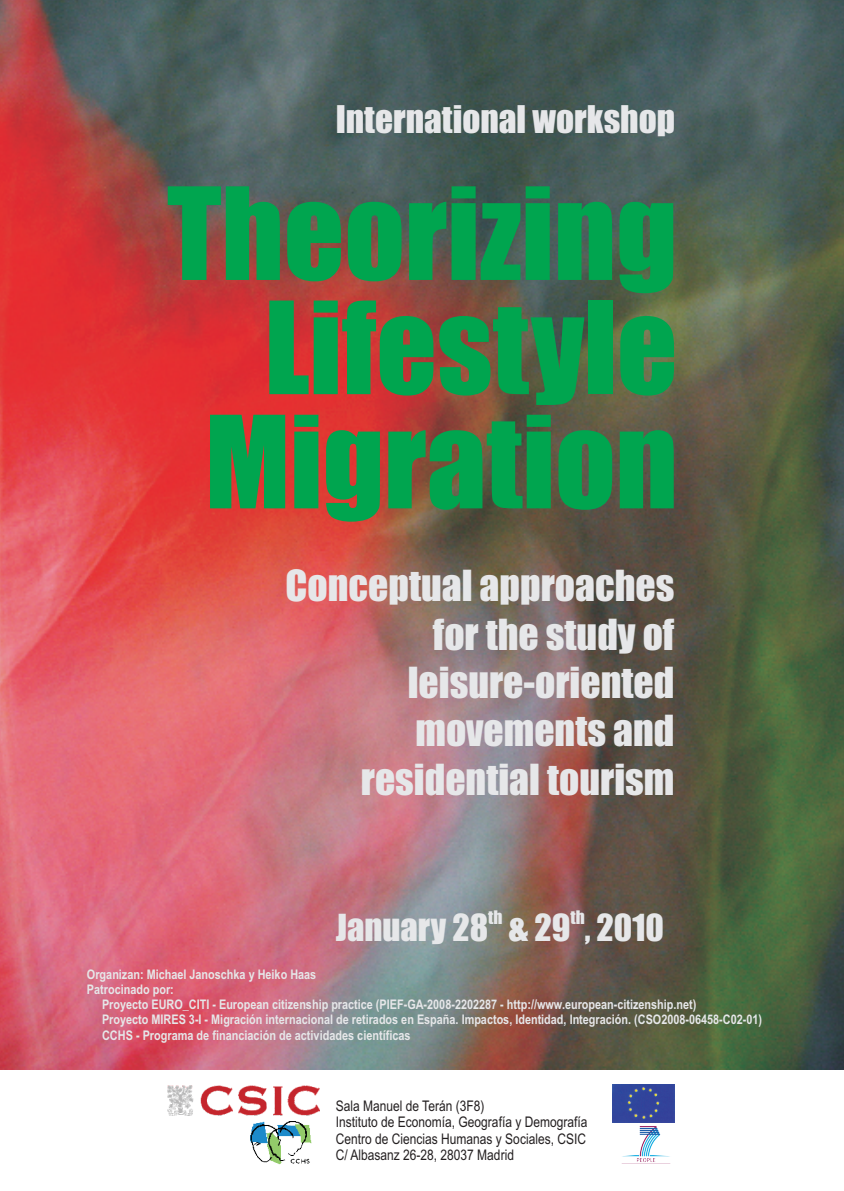
<style>
.page{position:relative;width:844px;height:1191px;background:#fff}
.page>*{position:absolute;margin:0;border:0;box-sizing:border-box;transform-origin:0 0}
.t1{font:118.48px/114.1px "Impact";color:#00a54f;text-align:right}
.t2{font:39.55px/48.3px "Impact";color:#e6e7e9;text-align:right}
.t3{font:35.18px "Impact";color:#e6e7e9}
.t4{font:34.48px "Impact";color:#e6e7e9}
.t5{font:17.15px "Impact";color:#e6e7e9}
.t6{font:14.7px/16.6px "Arial Narrow";color:#231f20}
.t7{font:700 13.3px/15.2px "Arial Narrow";color:#e6e7e9}
</style>
<div class="page">
<img style="left:0;top:0;width:843px;height:1069px">
<img style="left:621px;top:1126px;width:50px;height:38px">
<img style="left:612px;top:1084px;width:61px;height:38px">
<img style="left:167px;top:1085px;width:152px;height:31px">
<img style="left:250px;top:1121px;width:62px;height:43px">
<h3 class="t3" style="left:335px;top:106px;width:341px">International workshop</h3>
<h1 class="t1" style="left:167px;top:183px;width:512px">Theorizing<br>Lifestyle<br>Migration</h1>
<h2 class="t2" style="left:285px;top:563px;width:390px">Conceptual approaches for the study of leisure-oriented movements and residential tourism</h2>
<p class="t5" style="left:488px;top:910px;width:16px">th</p>
<p class="t5" style="left:570px;top:910px;width:16px">th</p>
<h3 class="t4" style="left:335px;top:914px;width:330px">January 28 &amp; 29 , 2010</h3>
<p class="t7" style="left:87px;top:968px;width:231px">Organizan: Michael Janoschka y Heiko Haas<br>Patrocinado por:</p>
<p class="t7" style="left:102px;top:998px;width:661px">Proyecto EURO_CITI - European citizenship practice (PIEF-GA-2008-2202287 - http://www.european-citizenship.net)<br>Proyecto MIRES 3-I - Migración internacional de retirados en España. Impactos, Identidad, Integración. (CSO2008-06458-C02-01)<br>CCHS - Programa de financiación de actividades científicas</p>
<p class="t6" style="left:335px;top:1098px;width:253px">Sala Manuel de Terán (3F8)<br>Instituto de Economía, Geografía y Demografía Centro de Ciencias Humanas y Sociales, CSIC C/ Albasanz 26-28, 28037 Madrid</p>
</div>
